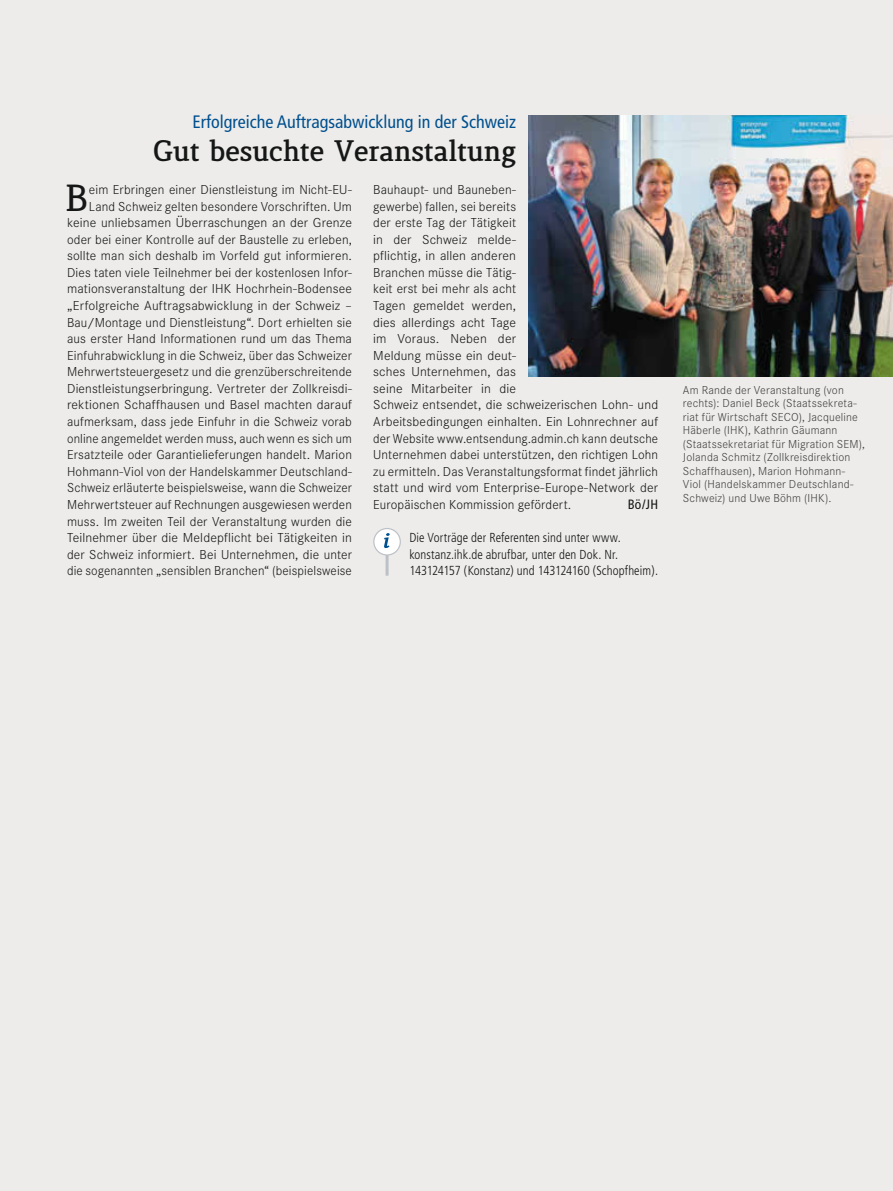
<style>
.page{position:relative;width:893px;height:1191px;background:#edecea}
.page>*{position:absolute;margin:0;border:0;box-sizing:border-box;transform-origin:0 0}
.t1{font:700 36.3px "Lenga";color:#151616}
.t2{font:800 28.5px "Lenga";color:#151616}
.t3{font:condensed 18px "Frutiger";color:#00508f}
.t4{font:300 13.5px/16.5px "Corporate S";letter-spacing:.01em;color:#151616;text-align:right}
.t5{font:condensed 13.5px "Frutiger";color:#151616}
.t6{font:300 condensed 13.05px/16.5px "Frutiger";letter-spacing:.005em;color:#151616}
.t7{font:300 12px/13.5px "Corporate S";letter-spacing:.015em;color:#40403f}
</style>
<div class="page">
<hr style="left:386px;top:555px;width:3px;height:20px;background:#bcc1c7">
<div style="left:374px;top:528px;width:26px;height:27px;background:#fff;border-radius:50%"></div>
<svg style="left:384px;top:533px;width:6px;height:15px"></svg>
<div style="left:373px;top:528px;width:28px;height:27px;border:1px solid #bcc1c7;border-radius:50%"></div>
<img style="left:529px;top:115px;width:364px;height:261px">
<h3 class="t3" style="left:192px;top:111px;width:325px">Erfolgreiche Auftragsabwicklung in der Schweiz</h3>
<h2 class="t2" style="left:153px;top:137px;width:364px">Gut besuchte Veranstaltung</h2>
<h1 class="t1" style="left:65px;top:178px;width:25px">B</h1>
<p class="t4" style="left:67px;top:181px;width:286px">eim Erbringen einer Dienstleistung im Nicht-EU-Land Schweiz gelten besondere Vorschriften. Um keine unliebsamen Überraschungen an der Grenze oder bei einer Kontrolle auf der Baustelle zu erleben, sollte man sich deshalb im Vorfeld gut informieren.<br>Dies taten viele Teilnehmer bei der kostenlosen Infor&shy;mationsveranstaltung der IHK Hochrhein-Bodensee „Erfolgreiche Auftragsabwicklung in der Schweiz – Bau/Montage und Dienstleistung“. Dort erhielten sie aus erster Hand Informationen rund um das Thema Einfuhrabwicklung in die Schweiz, über das Schweizer Mehrwertsteuergesetz und die grenzüberschreitende Dienstleistungserbringung. Vertreter der Zollkreisdi&shy;rektionen Schaffhausen und Basel machten darauf aufmerksam, dass jede Einfuhr in die Schweiz vorab online angemeldet werden muss, auch wenn es sich um Ersatzteile oder Garantielieferungen handelt. Marion Hohmann-Viol von der Handelskammer Deutschland-Schweiz erläuterte beispielsweise, wann die Schweizer Mehrwertsteuer auf Rechnungen ausgewiesen werden muss. Im zweiten Teil der Veranstaltung wurden die Teilnehmer über die Meldepflicht bei Tätigkeiten in der Schweiz informiert. Bei Unternehmen, die unter die sogenannten „sensiblen Branchen“ (beispielsweise</p>
<p class="t4" style="left:373px;top:181px;width:286px;text-align:left">Bauhaupt- und Bauneben-<br>gewerbe) fallen, sei bereits<br>der erste Tag der Tätigkeit<br>in der Schweiz melde-<br>pflichtig, in allen anderen<br>Branchen müsse die Tätig-<br>keit erst bei mehr als acht<br>Tagen gemeldet werden,<br>dies allerdings acht Tage<br>im Voraus. Neben der<br>Meldung müsse ein deut-<br>sches Unternehmen, das<br>seine Mitarbeiter in die<br>Schweiz entsendet, die schweizerischen Lohn- und Arbeitsbedingungen einhalten. Ein Lohnrechner auf der Website www.entsendung.admin.ch kann deutsche Unternehmen dabei unterstützen, den richtigen Lohn zu ermitteln. Das Veranstaltungsformat findet jährlich statt und wird vom Enterprise-Europe-Network der Europäischen Kommission gefördert.</p>
<p class="t5" style="left:628px;top:496px;width:32px">Bö/JH</p>
<p class="t6" style="left:409px;top:529px;width:250px">Die Vorträge der Referenten sind unter www. konstanz.ihk.de abrufbar, unter den Dok. Nr.<br>143124157 (Konstanz) und 143124160 (Schopfheim).</p>
<p class="t7" style="left:683px;top:383px;width:184px">Am Rande der Veranstaltung (von rechts): Daniel Beck (Staatssekreta&shy;riat für Wirtschaft SECO), Jacqueline Häberle (IHK), Kathrin Gäumann (Staatssekretariat für Migration SEM), Jolanda Schmitz (Zollkreisdirektion Schaffhausen), Marion Hohmann-Viol (Handelskammer Deutschland-Schweiz) und Uwe Böhm (IHK).</p>
</div>
